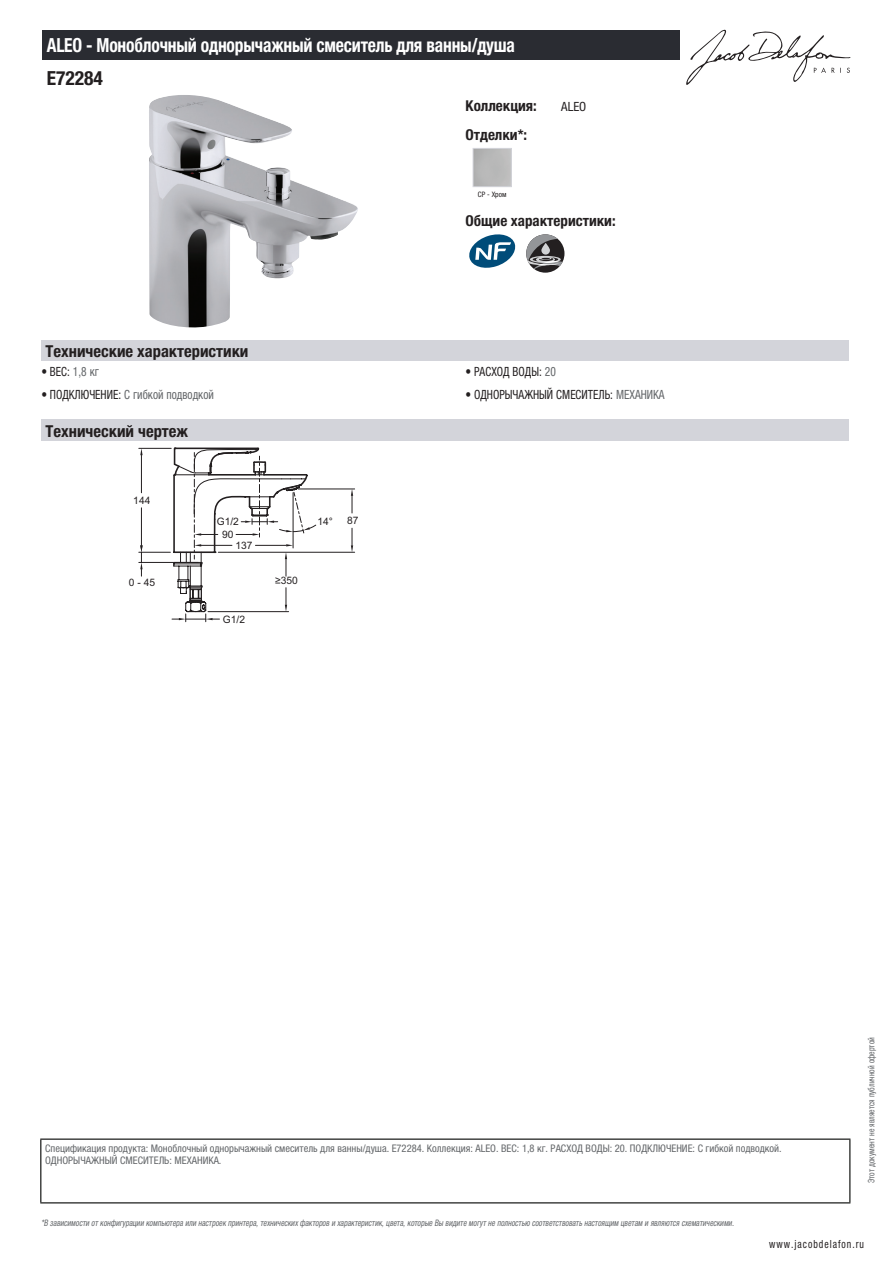
<style>
.page{position:relative;width:893px;height:1263px;background:#fff}
.page>*{position:absolute;margin:0;border:0;box-sizing:border-box;transform-origin:0 0}
.t1{font:700 condensed 19.5px "Helvetica Neue LTCYR";letter-spacing:-.01em;color:#fff;scale:.9 1}
.t2{font:700 condensed 19.5px "Helvetica Neue LTCYR";color:#231f20}
.t3{font:700 condensed 16.5px "Helvetica Neue LTCYR";color:#231f20}
.t4{font:700 condensed 15px "Helvetica Neue LTCYR";color:#231f20}
.t5{font:condensed 12.75px "Helvetica Neue LTCYR";color:#231f20;scale:.9 1}
.t6{font:condensed 12.75px "Helvetica Neue LTCYR";color:#626568;scale:.9 1}
.t7{font:condensed 12.75px "Helvetica Neue LTCYR";color:#231f20}
.t8{font:condensed 11.25px "Helvetica Neue LTCYR";letter-spacing:.1em;color:#231f20;scale:.87 1}
.t9{font:condensed 10.5px/12px "Helvetica Neue LTCYR";color:#626568}
.t10{font:10.2px "Arial";color:#231f20}
.t11{font:italic condensed 9px "Helvetica Neue LTCYR";color:#626568;scale:.87 1}
.t12{font:condensed 9px "Helvetica Neue LTCYR";color:#626568;scale:.87 1}
.t13{font:condensed 7.5px "Helvetica Neue LTCYR";color:#231f20}
.s1{color:#626568}
.s2{color:#231f20}
</style>
<div class="page">
<svg style="left:686px;top:30px;width:164px;height:55px"></svg>
<img style="left:149px;top:95px;width:209px;height:233px">
<div style="left:473px;top:148px;width:39px;height:39px;border:1px solid #d3d4da"></div>
<svg style="left:469px;top:234px;width:46px;height:34px"></svg>
<svg style="left:526px;top:234px;width:38px;height:39px"></svg>
<svg style="left:526px;top:234px;width:37px;height:35px"></svg>
<div style="left:41px;top:340px;width:808px;height:22px;background:#d3d4da"></div>
<div style="left:41px;top:420px;width:808px;height:21px;background:#d3d4da"></div>
<hr style="left:139px;top:448px;width:32px;height:1px;background:#231f20">
<hr style="left:139px;top:552px;width:31px;height:1px;background:#231f20">
<hr style="left:141px;top:455px;width:1px;height:38px;background:#231f20">
<hr style="left:141px;top:508px;width:1px;height:37px;background:#231f20">
<svg style="left:140px;top:448px;width:3px;height:7px"></svg>
<hr style="left:139px;top:562px;width:59px;height:1px;background:#231f20">
<svg style="left:140px;top:545px;width:3px;height:31px"></svg>
<hr style="left:298px;top:489px;width:57px;height:1px;background:#231f20">
<hr style="left:218px;top:552px;width:137px;height:1px;background:#231f20">
<svg style="left:351px;top:489px;width:2px;height:24px"></svg>
<svg style="left:351px;top:528px;width:2px;height:24px"></svg>
<svg style="left:172px;top:447px;width:144px;height:175px"></svg>
<div style="left:43px;top:30px;width:637px;height:30px;background:#2a2c32"></div>
<hr style="left:40px;top:1138px;width:810px;height:2px;background:#040503">
<hr style="left:40px;top:1140px;width:1px;height:62px;background:#040503">
<hr style="left:849px;top:1140px;width:1px;height:62px;background:#040503">
<hr style="left:40px;top:1202px;width:810px;height:1px;background:#040503">
<h1 class="t1" style="left:47px;top:34px;width:522px">ALEO - Моноблочный однорычажный смеситель для ванны/душа</h1>
<h1 class="t2" style="left:47px;top:67px;width:58px">E72284</h1>
<h3 class="t4" style="left:466px;top:97px;width:73px">Коллекция:</h3>
<h3 class="t7" style="left:561px;top:99px;width:27px">ALEO</h3>
<h3 class="t4" style="left:466px;top:126px;width:63px">Отделки*:</h3>
<p class="t13" style="left:478px;top:190px;width:30px">CP - Хром</p>
<h3 class="t4" style="left:466px;top:212px;width:152px">Общие характеристики:</h3>
<h2 class="t3" style="left:46px;top:342px;width:204px">Технические характеристики</h2>
<h3 class="t5" style="left:41px;top:364px;width:65px">• ВЕС: <span class="s1">1,8 кг</span></h3>
<h3 class="t5" style="left:466px;top:364px;width:102px">• РАСХОД ВОДЫ: <span class="s1">20</span></h3>
<h3 class="t6" style="left:41px;top:387px;width:193px"><span class="s2">• ПОДКЛЮЧЕНИЕ:</span> С гибкой подводкой</h3>
<h3 class="t5" style="left:466px;top:387px;width:223px">• ОДНОРЫЧАЖНЫЙ СМЕСИТЕЛЬ: <span class="s1">МЕХАНИКА</span></h3>
<h2 class="t3" style="left:46px;top:422px;width:144px">Технический чертеж</h2>
<p class="t10" style="left:133px;top:494px;width:19px">144</p>
<p class="t10" style="left:129px;top:576px;width:28px">0 - 45</p>
<p class="t10" style="left:217px;top:515px;width:24px">G1/2</p>
<p class="t10" style="left:347px;top:514px;width:13px">87</p>
<p class="t10" style="left:317px;top:515px;width:17px">14°</p>
<p class="t10" style="left:222px;top:528px;width:13px">90</p>
<p class="t10" style="left:236px;top:539px;width:19px">137</p>
<p class="t10" style="left:223px;top:612px;width:24px">G1/2</p>
<p class="t10" style="left:275px;top:574px;width:24px">≥350</p>
<p class="t9" style="left:45px;top:1142px;width:738px">Спецификация продукта: Моноблочный однорычажный смеситель для ванны/душа. E72284. Коллекция: ALEO. ВЕС: 1,8 кг. РАСХОД ВОДЫ: 20. ПОДКЛЮЧЕНИЕ: С гибкой подводкой.<br>ОДНОРЫЧАЖНЫЙ СМЕСИТЕЛЬ: МЕХАНИКА.</p>
<p class="t11" style="left:41px;top:1218px;width:800px">*В зависимости отконфигурации компьютера или настроек принтера,техническихфакторов и характеристик,цвета,которые Вы видите могутне полностью соответствоватьнастоящим цветам и являются схематическими.</p>
<p class="t12" style="left:866px;top:1183px;width:169px;rotate:-90deg">Этот документ не является публичной офертой</p>
<p class="t8" style="left:769px;top:1237px;width:110px">www.jacobdelafon.ru</p>
</div>
